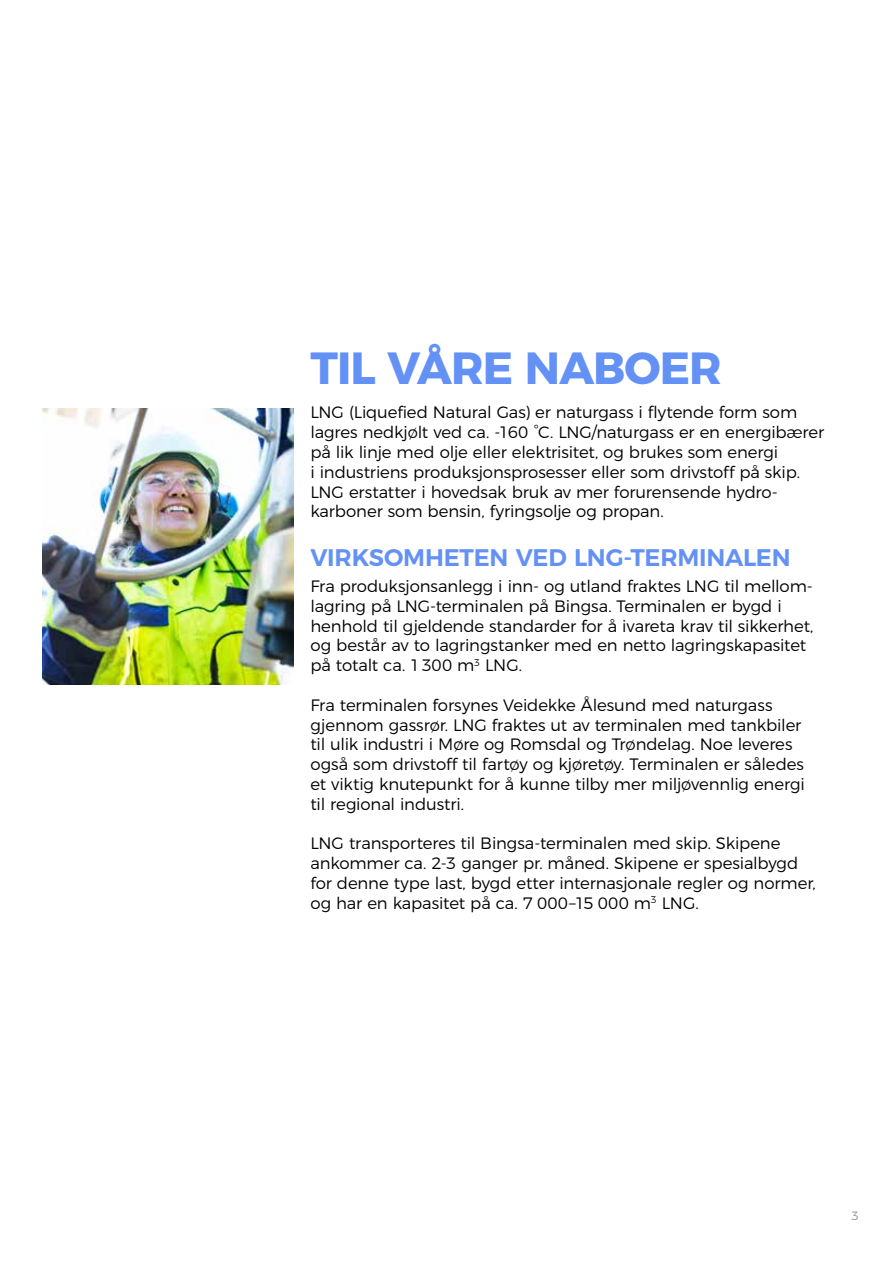
<style>
.page{position:relative;width:893px;height:1263px;background:#fff}
.page>*{position:absolute;margin:0;border:0;box-sizing:border-box;transform-origin:0 0}
.t1{font:700 45px "Montserrat";letter-spacing:-.02em;color:#6491f5}
.t2{font:600 24px "Montserrat";letter-spacing:-.01em;color:#6491f5}
.t3{font:300 16.5px/19.8px "Montserrat";letter-spacing:-.01em;color:#000}
.t4{font:300 12px "Montserrat";color:#978e87}
</style>
<div class="page">
<img style="left:43px;top:408px;width:250px;height:277px">
<h1 class="t1" style="left:310px;top:331px;width:413px">TIL VÅRE NABOER</h1>
<p class="t3" style="left:310px;top:401px;width:515px">LNG (Liquefied Natural Gas) er naturgass i flytende form som lagres nedkjølt ved ca. -160 °C. LNG/naturgass er en energibærer på lik linje med olje eller elektrisitet, og brukes som energi<br>i industriens produksjonsprosesser eller som drivstoff på skip.<br>LNG erstatter i hovedsak bruk av mer forurensende hydro&shy;karboner som bensin, fyringsolje og propan.</p>
<h2 class="t2" style="left:310px;top:538px;width:482px">VIRKSOMHETEN VED LNG-TERMINALEN</h2>
<p class="t3" style="left:310px;top:575px;width:504px">Fra produksjonsanlegg i inn- og utland fraktes LNG til mellom&shy;lagring på LNG-terminalen på Bingsa. Terminalen er bygd i henhold til gjeldende standarder for å ivareta krav til sikkerhet, og består av to lagringstanker med en netto lagringskapasitet på totalt ca. 1 300 m<sup>3</sup> LNG.</p>
<p class="t3" style="left:310px;top:693px;width:496px">Fra terminalen forsynes Veidekke Ålesund med naturgass gjennom gassrør. LNG fraktes ut av terminalen med tankbiler til ulik industri i Møre og Romsdal og Trøndelag. Noe leveres også som drivstoff til fartøy og kjøretøy. Terminalen er således et viktig knutepunkt for å kunne tilby mer miljøvennlig energi til regional industri.</p>
<p class="t3" style="left:310px;top:832px;width:507px">LNG transporteres til Bingsa-terminalen med skip. Skipene ankommer ca. 2-3 ganger pr. måned. Skipene er spesialbygd for denne type last, bygd etter internasjonale regler og normer, og har en kapasitet på ca. 7 000–15 000 m<sup>3</sup> LNG.</p>
<p class="t4" style="left:851px;top:1207px;width:9px">3</p>
</div>
